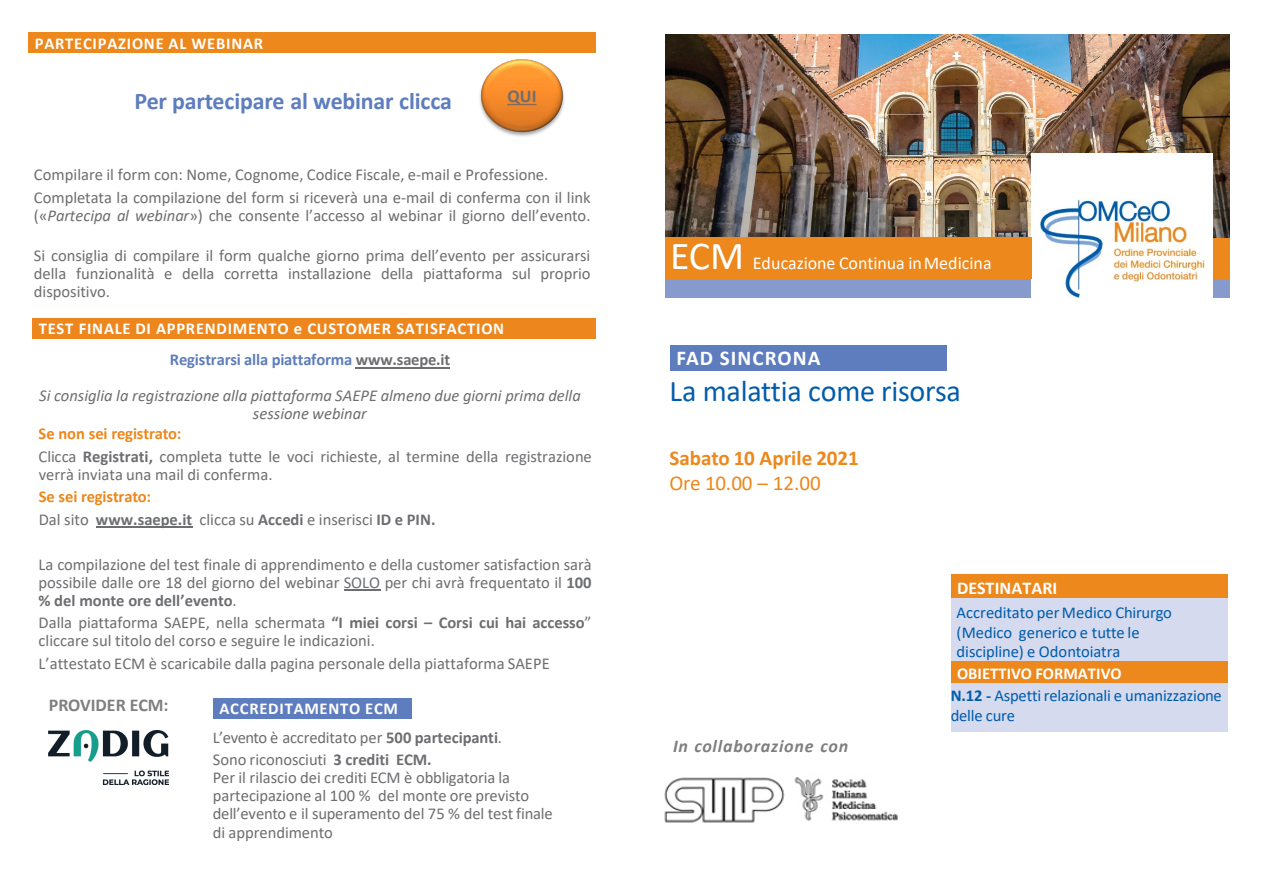
<style>
.page{position:relative;width:1264px;height:894px;background:#fff}
.page>*{position:absolute;margin:0;border:0;box-sizing:border-box;transform-origin:0 0}
.t1{font:30px "Calibri";letter-spacing:-.01em;color:#005cab}
.t2{font:700 24px "Calibri";letter-spacing:-.005em;color:#5e7dbe}
.t3{font:700 21px/25.2px "Calibri";color:#ec881c}
.t4{font:700 21px "Calibri";letter-spacing:.05em;color:#fff}
.t5{font:18px "Calibri";color:#fff}
.t6{font:italic 700 18px "Calibri";letter-spacing:.045em;color:#7f7f7f}
.t7{font:700 18px "Calibri";color:#7f7f7f}
.t8{font:700 18px "Calibri";color:#fff}
.t9{font:700 18px "Calibri";color:#6d6e71}
.t10{font:16.5px/18px "Calibri";color:#6d6e71}
.t11{font:16.5px/19.8px "Calibri";letter-spacing:-.01em;color:#005cab}
.t12{font:700 16.5px "Calibri";letter-spacing:.045em;color:#fff}
.t13{font:italic 16.5px/18px "Calibri";color:#6d6e71;text-align:center}
.t14{font:700 16.5px "Calibri";letter-spacing:-.01em;color:#5e7dbe}
.t15{font:700 16.5px "Calibri";letter-spacing:-.005em;color:#ec881c}
.t16{font:700 16.5px "Calibri";color:#fff}
.s1{font-style:italic}
.s2{color:#6d6e71}
.s3{font-weight:700}
.s4{font-size:39.75px}
.s5{font-weight:400}
</style>
<div class="page">
<div style="left:1212px;top:278px;width:17px;height:20px;background:#879ace"></div>
<div style="left:665px;top:278px;width:366px;height:20px;background:#879ace"></div>
<div style="left:1212px;top:237px;width:17px;height:41px;background:#ec881c"></div>
<img style="left:665px;top:34px;width:564px;height:203px">
<img style="left:1031px;top:153px;width:181px;height:145px">
<div style="left:665px;top:237px;width:366px;height:41px;background:#ec881c"></div>
<div style="left:950px;top:574px;width:276px;height:24px;background:#ec881c"></div>
<div style="left:950px;top:598px;width:276px;height:63px;background:#d5daee"></div>
<div style="left:950px;top:661px;width:276px;height:22px;background:#ec881c"></div>
<div style="left:950px;top:683px;width:276px;height:49px;background:#d5daee"></div>
<img style="left:49px;top:730px;width:119px;height:54px">
<div style="left:670px;top:345px;width:276px;height:25px;background:#5e7dbe"></div>
<div style="left:28px;top:33px;width:567px;height:20px;background:#ec881c"></div>
<hr style="left:356px;top:367px;width:94px;height:1px;background:#6d6e71">
<hr style="left:96px;top:526px;width:96px;height:1px;background:#6d6e71">
<hr style="left:344px;top:589px;width:36px;height:1px;background:#6d6e71">
<div style="left:32px;top:318px;width:564px;height:20px;background:#ed871d"></div>
<div style="left:213px;top:698px;width:198px;height:20px;background:#5e7dbe"></div>
<img style="left:479px;top:59px;width:86px;height:78px">
<img style="left:664px;top:777px;width:234px;height:46px">
<p class="t12" style="left:35px;top:31px;width:230px">PARTECIPAZIONE AL WEBINAR</p>
<p class="t2" style="left:134px;top:84px;width:319px">Per partecipare al webinar clicca</p>
<p class="t9" style="left:507px;top:83px;width:30px">QUI</p>
<p class="t10" style="left:34px;top:165px;width:516px">Compilare il form con: Nome, Cognome, Codice Fiscale, e-mail e Professione.</p>
<p class="t10" style="left:34px;top:188px;width:558px">Completata la compilazione del form si riceverà una e-mail di conferma con il link («<span class="s1">Partecipa al webinar</span>») che consente l’accesso al webinar il giorno dell’evento.</p>
<p class="t10" style="left:34px;top:246px;width:558px;text-align:justify">Si consiglia di compilare il form qualche giorno prima dell’evento per assicurarsi della funzionalità e della corretta installazione della piattaforma sul proprio dispositivo.</p>
<p class="t12" style="left:39px;top:317px;width:466px">TEST FINALE DI APPRENDIMENTO e CUSTOMER SATISFACTION</p>
<p class="t14" style="left:170px;top:348px;width:282px">Registrarsi alla piattaforma <span class="s2">www.saepe.it</span></p>
<p class="t13" style="left:39px;top:386px;width:543px">Si consiglia la registrazione alla piattaforma SAEPE almeno due giorni prima della sessione webinar</p>
<p class="t15" style="left:39px;top:422px;width:144px">Se non sei registrato:</p>
<p class="t10" style="left:39px;top:447px;width:554px">Clicca <span class="s3">Registrati,</span> completa tutte le voci richieste, al termine della registrazione verrà inviata una mail di conferma.</p>
<p class="t15" style="left:39px;top:485px;width:114px">Se sei registrato:</p>
<p class="t10" style="left:39px;top:510px;width:398px">Dal sito <span class="s3">www.saepe.it</span> clicca su <span class="s3">Accedi</span> e inserisci <span class="s3">ID e PIN.</span></p>
<p class="t10" style="left:39px;top:555px;width:554px;text-align:justify">La compilazione del test finale di apprendimento e della customer satisfaction sarà possibile dalle ore 18 del giorno del webinar SOLO per chi avrà frequentato il <span class="s3">100 % del monte ore dell’evento</span>.</p>
<p class="t10" style="left:39px;top:613px;width:554px">Dalla piattaforma SAEPE, nella schermata <span class="s3">“I miei corsi – Corsi cui hai accesso</span>” cliccare sul titolo del corso e seguire le indicazioni.</p>
<p class="t10" style="left:39px;top:654px;width:512px">L’attestato ECM è scaricabile dalla pagina personale della piattaforma SAEPE</p>
<p class="t7" style="left:49px;top:692px;width:121px">PROVIDER ECM:</p>
<p class="t12" style="left:219px;top:696px;width:180px">ACCREDITAMENTO ECM</p>
<p class="t10" style="left:213px;top:727px;width:291px">L’evento è accreditato per <span class="s3">500 partecipanti</span>.</p>
<p class="t10" style="left:213px;top:750px;width:341px">Sono riconosciuti <span class="s3">3 crediti ECM.<br></span>Per il rilascio dei crediti ECM è obbligatoria la partecipazione al 100 % del monte ore previsto dell’evento e il superamento del 75 % del test finale di apprendimento</p>
<p class="t5" style="left:670px;top:250px;width:323px"><span class="s4">ECM</span> Educazione Continua inMedicina</p>
<p class="t4" style="left:676px;top:343px;width:145px">FAD SINCRONA</p>
<p class="t1" style="left:669px;top:370px;width:293px">La malattia come risorsa</p>
<p class="t3" style="left:669px;top:444px;width:191px">Sabato 10 Aprile 2021<br><span class="s5">Ore 10.00 – 12.00</span></p>
<p class="t6" style="left:672px;top:732px;width:177px">In collaborazione con</p>
<p class="t8" style="left:956px;top:574px;width:102px">DESTINATARI</p>
<p class="t11" style="left:956px;top:601px;width:217px">Accreditato perMedico Chirurgo (Medico generico e tutte le discipline) e Odontoiatra</p>
<p class="t16" style="left:956px;top:661px;width:166px">OBIETTIVO FORMATIVO</p>
<p class="t11" style="left:950px;top:684px;width:272px"><span class="s3">N.12 -</span> Aspetti relazionali e umanizzazione delle cure</p>
</div>
